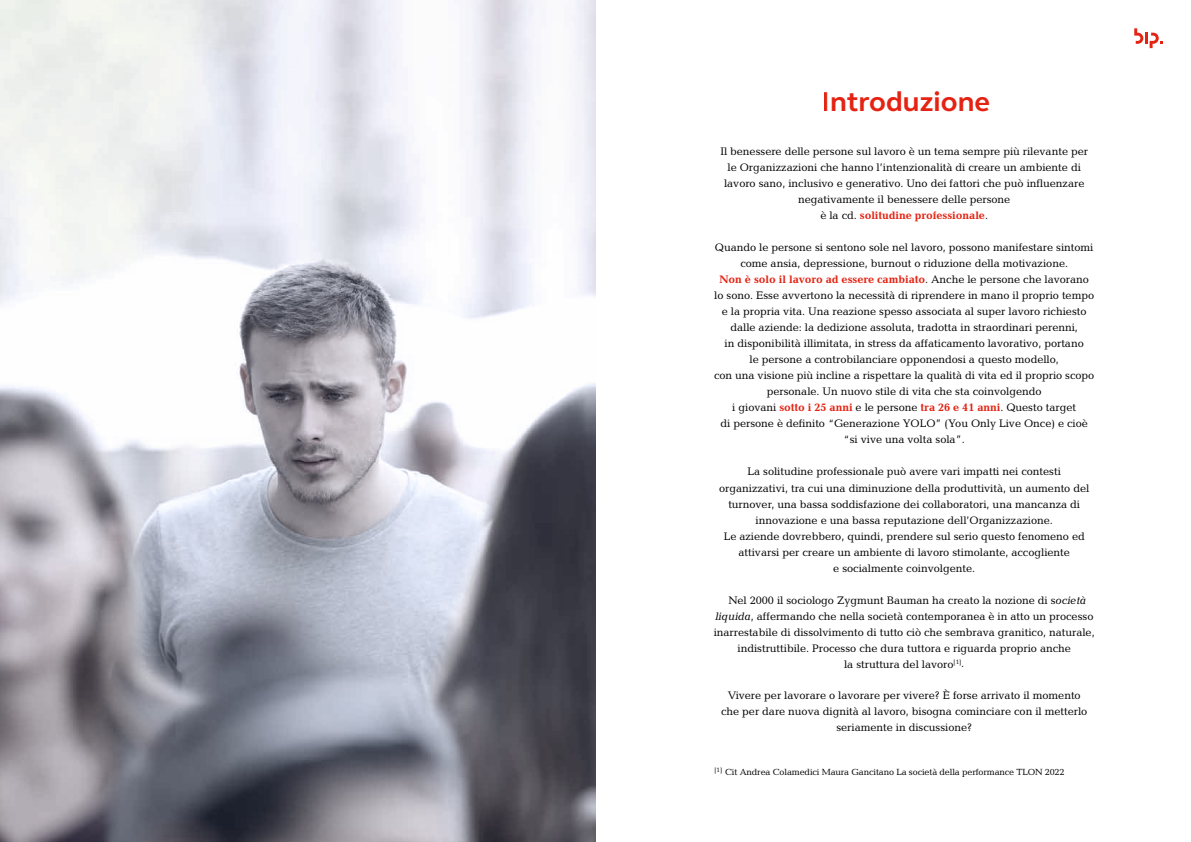
<style>
.page{position:relative;width:1191px;height:842px;background:#fff}
.page>*{position:absolute;margin:0;border:0;box-sizing:border-box;transform-origin:0 0}
.t1{font:700 28px "FS Elliot Pro";color:#e42313}
.t2{font:11px/16px "Candida";letter-spacing:-.005em;color:#000;text-align:center}
.t3{font:9px "Candida";letter-spacing:-.015em;color:#000}
.s1{font-weight:700;color:#e42313}
.s2{font-style:italic}
</style>
<div class="page">
<svg style="left:1134px;top:28px;width:28px;height:20px"></svg>
<svg style="left:0;top:0;width:595px;height:842px"></svg>
<h1 class="t1" style="left:821px;top:83px;width:170px">Introduzione</h1>
<p class="t2" style="left:720px;top:144px;width:369px">Il benessere delle persone sul lavoro è un tema sempre più rilevante per le Organizzazioni che hanno l’intenzionalità di creare un ambiente di lavoro sano, inclusivo e generativo. Uno dei fattori che può influenzare negativamente il benessere delle persone<br>è la cd. <span class="s1">solitudine professionale</span>.</p>
<p class="t2" style="left:714px;top:240px;width:382px">Quando le persone si sentono sole nel lavoro, possono manifestare sintomi come ansia, depressione, burnout o riduzione della motivazione.<br><span class="s1">Non è solo il lavoro ad essere cambiato</span>. Anche le persone che lavorano lo sono. Esse avvertono la necessità di riprendere in mano il proprio tempo e la propria vita. Una reazione spesso associata al super lavoro richiesto dalle aziende: la dedizione assoluta, tradotta in straordinari perenni,<br>in disponibilità illimitata, in stress da affaticamento lavorativo, portano<br>le persone a controbilanciare opponendosi a questo modello,<br>con una visione più incline a rispettare la qualità di vita ed il proprio scopo personale. Un nuovo stile di vita che sta coinvolgendo<br>i giovani <span class="s1">sotto i 25 anni</span> e le persone <span class="s1">tra 26 e 41 anni</span>. Questo target<br>di persone è definito “Generazione YOLO” (You Only Live Once) e cioè “si vive una volta sola”.</p>
<p class="t2" style="left:719px;top:464px;width:372px">La solitudine professionale può avere vari impatti nei contesti organizzativi, tra cui una diminuzione della produttività, un aumento del turnover, una bassa soddisfazione dei collaboratori, una mancanza di innovazione e una bassa reputazione dell’Organizzazione.<br>Le aziende dovrebbero, quindi, prendere sul serio questo fenomeno ed attivarsi per creare un ambiente di lavoro stimolante, accogliente<br>e socialmente coinvolgente.</p>
<p class="t2" style="left:713px;top:592px;width:382px">Nel 2000 il sociologo Zygmunt Bauman ha creato la nozione di s<span class="s2">ocietà liquida</span>, affermando che nella società contemporanea è in atto un processo inarrestabile di dissolvimento di tutto ciò che sembrava granitico, naturale, indistruttibile. Processo che dura tuttora e riguarda proprio anche<br>la struttura del lavoro<sup>[1]</sup>.</p>
<p class="t2" style="left:721px;top:688px;width:368px">Vivere per lavorare o lavorare per vivere? È forse arrivato il momento che per dare nuova dignità al lavoro, bisogna cominciare con il metterlo seriamente in discussione?</p>
<p class="t3" style="left:714px;top:767px;width:351px"><sup>[1]</sup> Cit Andrea Colamedici Maura Gancitano La società della performance TLON 2022</p>
</div>
